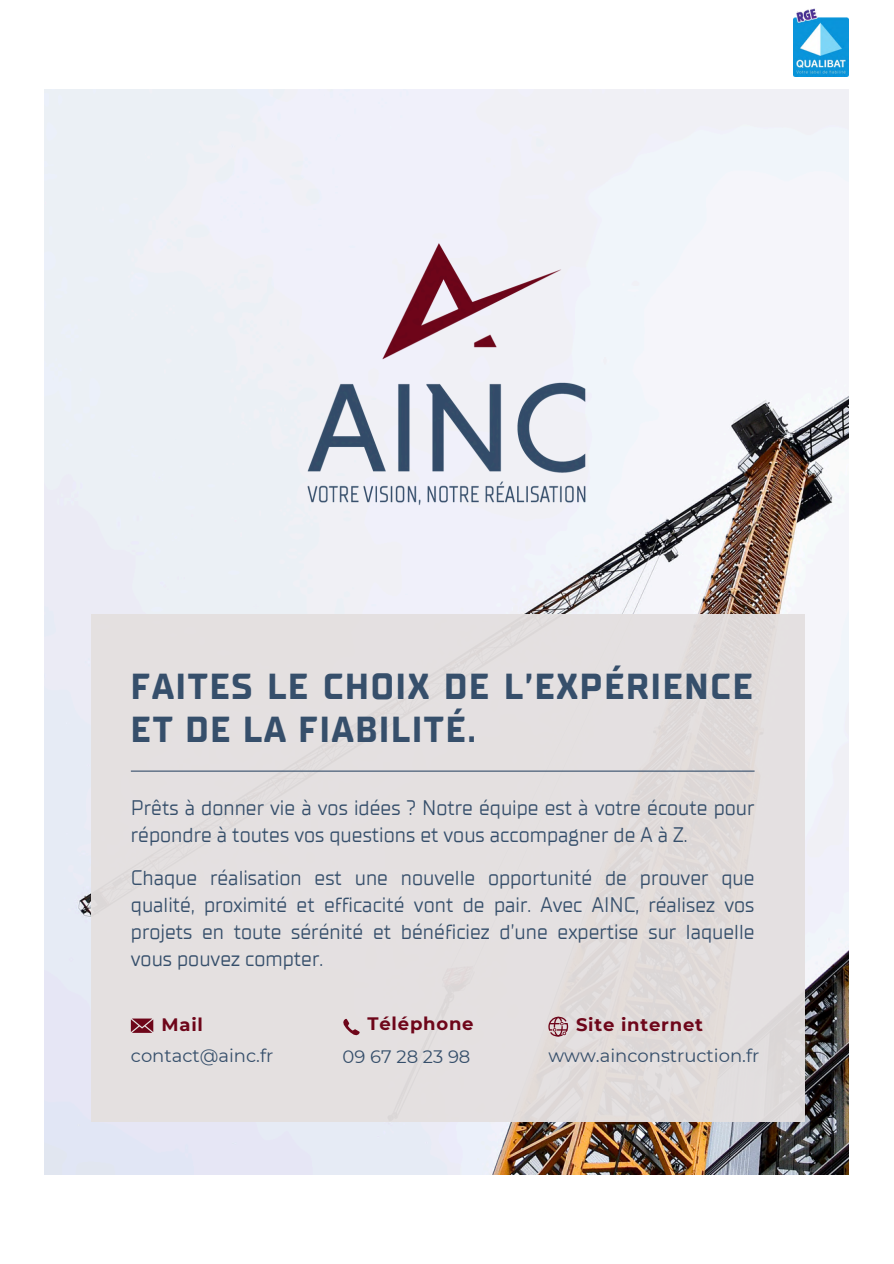
<style>
.page{position:relative;width:894px;height:1264px;background:#fff}
.page>*{position:absolute;margin:0;border:0;box-sizing:border-box;transform-origin:0 0}
.t1{font:700 36px/42.8px "TT Supermolot Neue";letter-spacing:.05em;color:#364f6b}
.t2{font:21px/27px "TT Supermolot Neue";color:#364f6b}
.t3{font:18px "Montserrat";color:#364f6b}
.t4{font:700 18px "Montserrat";letter-spacing:.045em;color:#6e061a}
</style>
<div class="page">
<img style="left:45px;top:89px;width:803px;height:1085px">
<div style="left:91px;top:614px;width:713px;height:507px;background:#e4e0e0"></div>
<hr style="left:131px;top:770px;width:623px;height:1px;background:#364f6b">
<img style="left:224px;top:151px;width:445px;height:445px">
<svg style="left:131px;top:1018px;width:22px;height:14px"></svg>
<svg style="left:548px;top:1016px;width:20px;height:20px"></svg>
<svg style="left:343px;top:1018px;width:16px;height:18px"></svg>
<img style="left:793px;top:9px;width:55px;height:67px">
<h2 class="t1" style="left:131px;top:666px;width:623px">FAITES LE CHOIX DE L’EXPÉRIENCE<br>ET DE LA FIABILITÉ.</h2>
<p class="t2" style="left:131px;top:795px;width:625px">Prêts à donner vie à vos idées ? Notre équipe est à votre écoute pour répondre à toutes vos questions et vous accompagner de A à Z.</p>
<h3 class="t2" style="left:131px;top:864px;width:625px;text-align:justify">Chaque réalisation est une nouvelle opportunité de prouver que qualité, proximité et efficacité vont de pair. Avec AINC, réalisez vos projets en toute sérénité et bénéficiez d’une expertise sur laquelle vous pouvez compter.</h3>
<p class="t4" style="left:161px;top:1013px;width:43px">Mail</p>
<p class="t3" style="left:131px;top:1044px;width:144px">contact@ainc.fr</p>
<p class="t4" style="left:367px;top:1013px;width:107px">Téléphone</p>
<h2 class="t3" style="left:342px;top:1045px;width:129px">09 67 28 23 98</h2>
<p class="t4" style="left:576px;top:1013px;width:128px">Site internet</p>
<h1 class="t3" style="left:548px;top:1044px;width:212px">www.ainconstruction.fr</h1>
</div>
